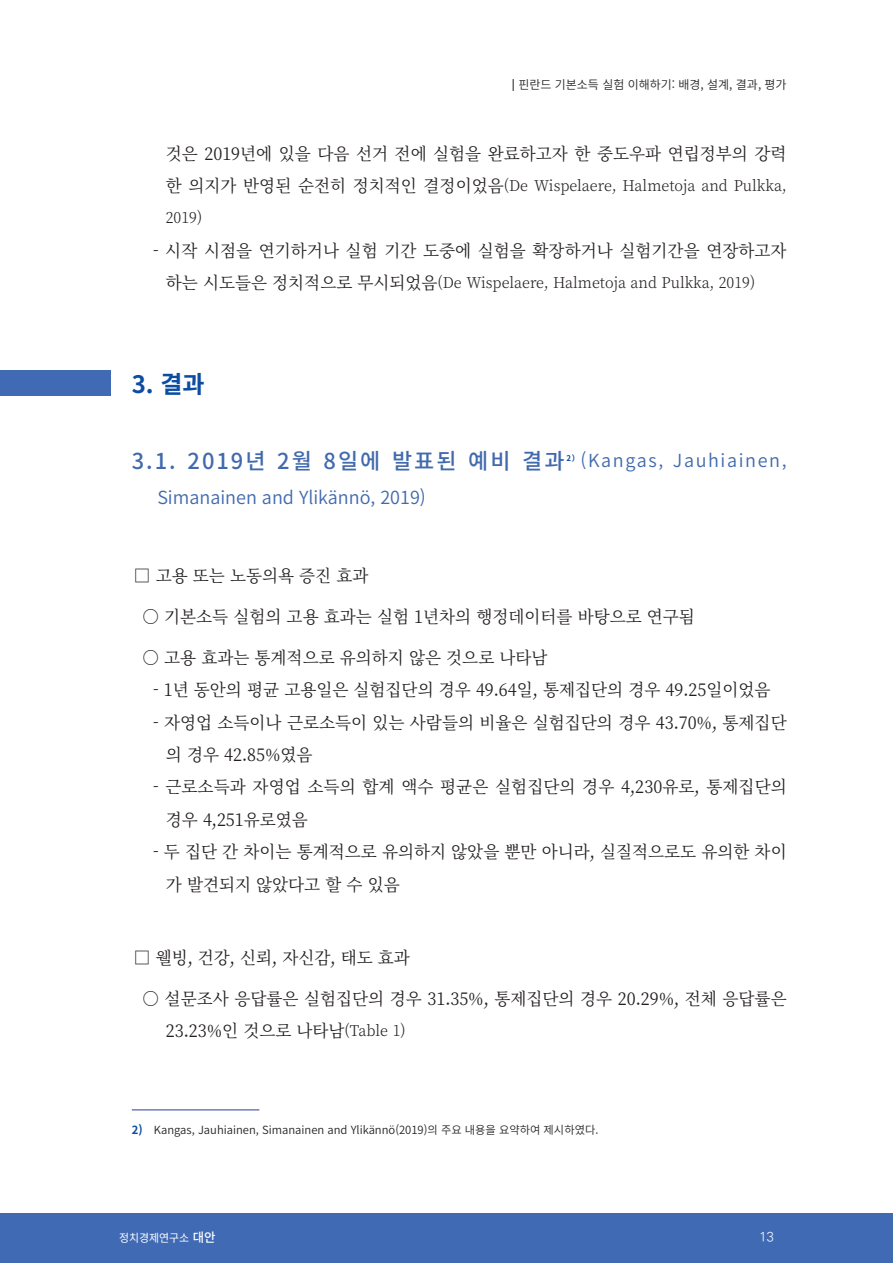
<style>
.page{position:relative;width:893px;height:1263px;background:#fff}
.page>*{position:absolute;margin:0;border:0;box-sizing:border-box;transform-origin:0 0}
.본문{font:700 24px "Noto Sans CJ Kkr";color:#0d4da1}
.본문-2{font:500 21.9px "Noto Sans CJ Kkr";letter-spacing:.09em;color:#416aad}
.본문-3{font:600 18px "Noto Sans CJ Kkr";color:#416aad}
.본문-4{font:600 18px "Noto Sans CJ Kkr";letter-spacing:.09em;color:#416aad}
.본문-5{font:17.1px/32.4px "Noto Serif CJ Kkr";color:#231f20}
.본문-6{font:300 15px/31.3px "Noto Serif CJ Kkr";color:#231f20}
.t1{font:300 12.75px "Ko Pub Dotum";color:#fff}
.t2{font:600 12px "Noto Sans CJ Kkr";color:#282526}
.각주{font:600 11.25px "Noto Sans CJ Kkr";color:#282526}
.t3{font:11.25px "Noto Sans CJ Kkr";color:#fff}
.본문-7{font:700 7.8px "Noto Sans CJ Kkr";color:#0d4da1}
.s1{font-weight:700;font-size:10.5px}
.s2{font-weight:400;font-size:17.1px}
.s3{font-weight:300;font-size:15px}
.s4{font-weight:700;color:#0d4da1}
.s5{font-weight:500;font-size:12.75px}
</style>
<div class="page">
<div style="left:0;top:1213px;width:893px;height:50px;background:#406ab4"></div>
<hr style="left:132px;top:1109px;width:127px;height:1px;background:#243f93">
<div style="left:0;top:370px;width:111px;height:26px;background:#406ab4"></div>
<p class="t2" style="left:512px;top:77px;width:276px"><span class="s1">|</span> 핀란드 기본소득 실험 이해하기: 배경, 설계, 결과, 평가</p>
<p class="본문-5" style="left:166px;top:138px;width:622px">것은 2019년에 있을 다음 선거 전에 실험을 완료하고자 한 중도우파 연립정부의 강력</p>
<p class="본문-6" style="left:166px;top:170px;width:622px"><span class="s2">한 의지가 반영된 순전히 정치적인 결정이었음</span>(De Wispelaere, Halmetoja and Pulkka,<br>2019)</p>
<p class="본문-5" style="left:153px;top:235px;width:635px">- 시작 시점을 연기하거나 실험 기간 도중에 실험을 확장하거나 실험기간을 연장하고자</p>
<p class="본문-6" style="left:166px;top:268px;width:591px"><span class="s2">하는 시도들은 정치적으로 무시되었음</span>(De Wispelaere, Halmetoja and Pulkka, 2019)</p>
<p class="본문" style="left:132px;top:370px;width:74px">3. 결과</p>
<p class="본문-2" style="left:132px;top:448px;width:434px">3.1. 2019년 2월 8일에 발표된 예비 결과</p>
<p class="본문-7" style="left:566px;top:454px;width:15px">2）</p>
<p class="본문-4" style="left:580px;top:450px;width:208px">(Kangas, Jauhiainen,</p>
<p class="본문-3" style="left:157px;top:487px;width:270px">Simanainen and Ylikännö, 2019)</p>
<p class="본문-5" style="left:134px;top:560px;width:236px">□ 고용 또는 노동의욕 증진 효과</p>
<p class="본문-5" style="left:142px;top:601px;width:554px">○ 기본소득 실험의 고용 효과는 실험 1년차의 행정데이터를 바탕으로 연구됨</p>
<p class="본문-5" style="left:142px;top:642px;width:407px">○ 고용 효과는 통계적으로 유의하지 않은 것으로 나타남</p>
<p class="본문-5" style="left:153px;top:674px;width:619px">- 1년 동안의 평균 고용일은 실험집단의 경우 49.64일, 통제집단의 경우 49.25일이었음</p>
<p class="본문-5" style="left:166px;top:706px;width:622px;text-indent:-13px">- 자영업 소득이나 근로소득이 있는 사람들의 비율은 실험집단의 경우 43.70%, 통제집단 의 경우 42.85%였음</p>
<p class="본문-5" style="left:166px;top:771px;width:622px;text-indent:-13px">- 근로소득과 자영업 소득의 합계 액수 평균은 실험집단의 경우 4,230유로, 통제집단의 경우 4,251유로였음</p>
<p class="본문-5" style="left:166px;top:836px;width:622px;text-indent:-13px">- 두 집단 간 차이는 통계적으로 유의하지 않았을 뿐만 아니라, 실질적으로도 유의한 차이 가 발견되지 않았다고 할 수 있음</p>
<p class="본문-5" style="left:134px;top:942px;width:277px">□ 웰빙, 건강, 신뢰, 자신감, 태도 효과</p>
<p class="본문-5" style="left:166px;top:983px;width:622px;text-indent:-23px">○ 설문조사 응답률은 실험집단의 경우 31.35%, 통제집단의 경우 20.29%, 전체 응답률은<br>23.23%인 것으로 나타남<span class="s3">(Table 1)</span></p>
<p class="각주" style="left:132px;top:1123px;width:468px"><span class="s4">2)</span> Kangas, Jauhiainen, Simanainen and Ylikännö(2019)의 주요 내용을 요약하여 제시하였다.</p>
<p class="t3" style="left:119px;top:1231px;width:98px">정치경제연구소 <span class="s5">대안</span></p>
<p class="t1" style="left:760px;top:1231px;width:16px">13</p>
</div>
